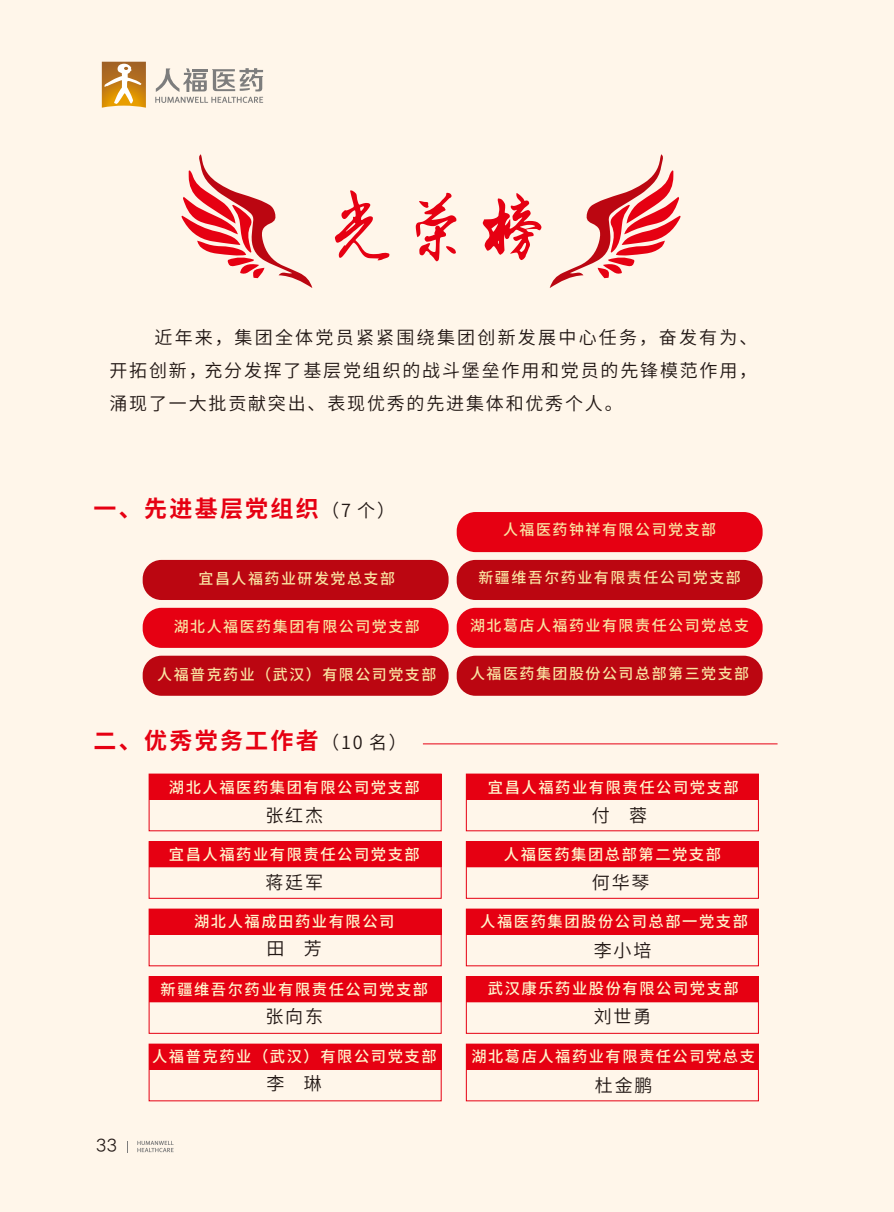
<style>
.page{position:relative;width:894px;height:1212px;background:#fff}
.page>*{position:absolute;margin:0;border:0;box-sizing:border-box;transform-origin:0 0}
.t1{font:69.45px "lixukexingshu";color:#e60012}
.t2{font:700 22.95px "Source Han Sans CN";letter-spacing:.1em;color:#e60012}
.t3{font:18px/33px "Source Han Sans CN";letter-spacing:.1em;color:#221815;text-align:justify}
.t4{font:18px "HY Qi Hei DES";color:#221815}
.t5{font:500 15.3px "Source Han Sans CN";letter-spacing:.1em;color:#fff7cd}
.t6{font:500 15px "Source Han Sans CN";letter-spacing:.1em;color:#f9e4a2}
.s1{font-weight:400;font-size:18px;color:#221815}
</style>
<div class="page">
<hr style="left:893px;top:0;width:1px;height:1212px;background:#fff6ea">
<div style="left:0;top:0;width:893px;height:1212px;background:#fff6ea"></div>
<div style="left:143px;top:560px;width:305px;height:40px;background:#bb0611;border-radius:19px"></div>
<div style="left:143px;top:608px;width:305px;height:40px;background:#e60012;border-radius:19px"></div>
<div style="left:143px;top:656px;width:305px;height:40px;background:#bb0611;border-radius:19px"></div>
<div style="left:456px;top:512px;width:306px;height:40px;background:#e60012;border-radius:19px"></div>
<div style="left:456px;top:560px;width:306px;height:40px;background:#bb0611;border-radius:19px"></div>
<div style="left:456px;top:608px;width:306px;height:40px;background:#e60012;border-radius:19px"></div>
<div style="left:456px;top:656px;width:306px;height:40px;background:#bb0611;border-radius:19px"></div>
<svg style="left:181px;top:154px;width:131px;height:134px"></svg>
<svg style="left:549px;top:154px;width:131px;height:134px"></svg>
<hr style="left:423px;top:743px;width:354px;height:1px;background:#e60012">
<div style="left:149px;top:774px;width:292px;height:25px;background:#e60012"></div>
<div style="left:149px;top:774px;width:292px;height:57px;border:1px solid #e60012"></div>
<hr style="left:149px;top:799px;width:292px;height:1px;background:#e60012">
<div style="left:466px;top:774px;width:292px;height:25px;background:#e60012"></div>
<div style="left:466px;top:774px;width:292px;height:57px;border:1px solid #e60012"></div>
<hr style="left:466px;top:799px;width:292px;height:1px;background:#e60012">
<div style="left:149px;top:841px;width:292px;height:26px;background:#e60012"></div>
<div style="left:149px;top:841px;width:292px;height:57px;border:1px solid #e60012"></div>
<hr style="left:149px;top:866px;width:292px;height:1px;background:#e60012">
<div style="left:466px;top:841px;width:292px;height:26px;background:#e60012"></div>
<div style="left:466px;top:841px;width:292px;height:57px;border:1px solid #e60012"></div>
<hr style="left:466px;top:866px;width:292px;height:1px;background:#e60012">
<div style="left:149px;top:909px;width:292px;height:25px;background:#e60012"></div>
<div style="left:149px;top:909px;width:292px;height:57px;border:1px solid #e60012"></div>
<hr style="left:149px;top:934px;width:292px;height:1px;background:#e60012">
<div style="left:466px;top:909px;width:292px;height:25px;background:#e60012"></div>
<div style="left:466px;top:909px;width:292px;height:57px;border:1px solid #e60012"></div>
<hr style="left:466px;top:934px;width:292px;height:1px;background:#e60012">
<div style="left:149px;top:976px;width:292px;height:26px;background:#e60012"></div>
<div style="left:149px;top:976px;width:292px;height:57px;border:1px solid #e60012"></div>
<hr style="left:149px;top:1001px;width:292px;height:1px;background:#e60012">
<div style="left:466px;top:976px;width:292px;height:26px;background:#e60012"></div>
<div style="left:466px;top:976px;width:292px;height:57px;border:1px solid #e60012"></div>
<hr style="left:466px;top:1001px;width:292px;height:1px;background:#e60012">
<div style="left:149px;top:1044px;width:292px;height:25px;background:#e60012"></div>
<div style="left:149px;top:1044px;width:292px;height:57px;border:1px solid #e60012"></div>
<hr style="left:149px;top:1069px;width:292px;height:1px;background:#e60012">
<div style="left:466px;top:1044px;width:292px;height:25px;background:#e60012"></div>
<div style="left:466px;top:1044px;width:292px;height:57px;border:1px solid #e60012"></div>
<hr style="left:466px;top:1069px;width:292px;height:1px;background:#e60012">
<svg style="left:137px;top:1141px;width:36px;height:11px"></svg>
<svg style="left:155px;top:68px;width:108px;height:35px"></svg>
<img style="left:102px;top:62px;width:44px;height:46px">
<svg style="left:104px;top:64px;width:37px;height:40px"></svg>
<h1 class="t1" style="left:324px;top:186px;width:224px">光荣榜</h1>
<p class="t3" style="left:109px;top:322px;width:649px;text-indent:45px">近年来，集团全体党员紧紧围绕集团创新发展中心任务，奋发有为、开拓创新，充分发挥了基层党组织的战斗堡垒作用和党员的先锋模范作用，涌现了一大批贡献突出、表现优秀的先进集体和优秀个人。</p>
<h2 class="t2" style="left:93px;top:496px;width:303px">一、先进基层党组织<span class="s1">（7 个）</span></h2>
<p class="t6" style="left:198px;top:570px;width:198px">宜昌人福药业研发党总支部</p>
<p class="t6" style="left:174px;top:618px;width:248px">湖北人福医药集团有限公司党支部</p>
<p class="t6" style="left:157px;top:666px;width:281px">人福普克药业（武汉）有限公司党支部</p>
<h2 class="t2" style="left:93px;top:728px;width:315px">二、优秀党务工作者<span class="s1">（10 名）</span></h2>
<p class="t5" style="left:169px;top:778px;width:252px">湖北人福医药集团有限公司党支部</p>
<p class="t3" style="left:265px;top:799px;width:59px">张红杰</p>
<p class="t5" style="left:169px;top:846px;width:252px">宜昌人福药业有限责任公司党支部</p>
<p class="t3" style="left:265px;top:866px;width:59px">蒋廷军</p>
<p class="t5" style="left:194px;top:913px;width:202px">湖北人福成田药业有限公司</p>
<p class="t3" style="left:266px;top:933px;width:57px">田 芳</p>
<p class="t5" style="left:160px;top:981px;width:269px">新疆维吾尔药业有限责任公司党支部</p>
<p class="t3" style="left:265px;top:1000px;width:59px">张向东</p>
<p class="t5" style="left:152px;top:1047px;width:286px">人福普克药业（武汉）有限公司党支部</p>
<p class="t4" style="left:96px;top:1135px;width:23px">44</p>
<p class="t3" style="left:266px;top:1068px;width:57px">李 琳</p>
<p class="t6" style="left:503px;top:521px;width:214px">人福医药钟祥有限公司党支部</p>
<p class="t6" style="left:478px;top:569px;width:264px">新疆维吾尔药业有限责任公司党支部</p>
<p class="t6" style="left:470px;top:617px;width:281px">湖北葛店人福药业有限责任公司党总支</p>
<p class="t6" style="left:470px;top:665px;width:281px">人福医药集团股份公司总部第三党支部</p>
<p class="t5" style="left:488px;top:778px;width:252px">宜昌人福药业有限责任公司党支部</p>
<p class="t3" style="left:592px;top:799px;width:57px">付 蓉</p>
<p class="t5" style="left:504px;top:845px;width:219px">人福医药集团总部第二党支部</p>
<p class="t3" style="left:592px;top:866px;width:59px">何华琴</p>
<p class="t5" style="left:480px;top:913px;width:269px">人福医药集团股份公司总部一党支部</p>
<p class="t3" style="left:593px;top:934px;width:59px">李小培</p>
<p class="t5" style="left:488px;top:980px;width:252px">武汉康乐药业股份有限公司党支部</p>
<p class="t3" style="left:593px;top:1000px;width:59px">刘世勇</p>
<p class="t5" style="left:471px;top:1047px;width:285px">湖北葛店人福药业有限责任公司党总支</p>
<p class="t3" style="left:595px;top:1069px;width:59px">杜金鹏</p>
</div>
